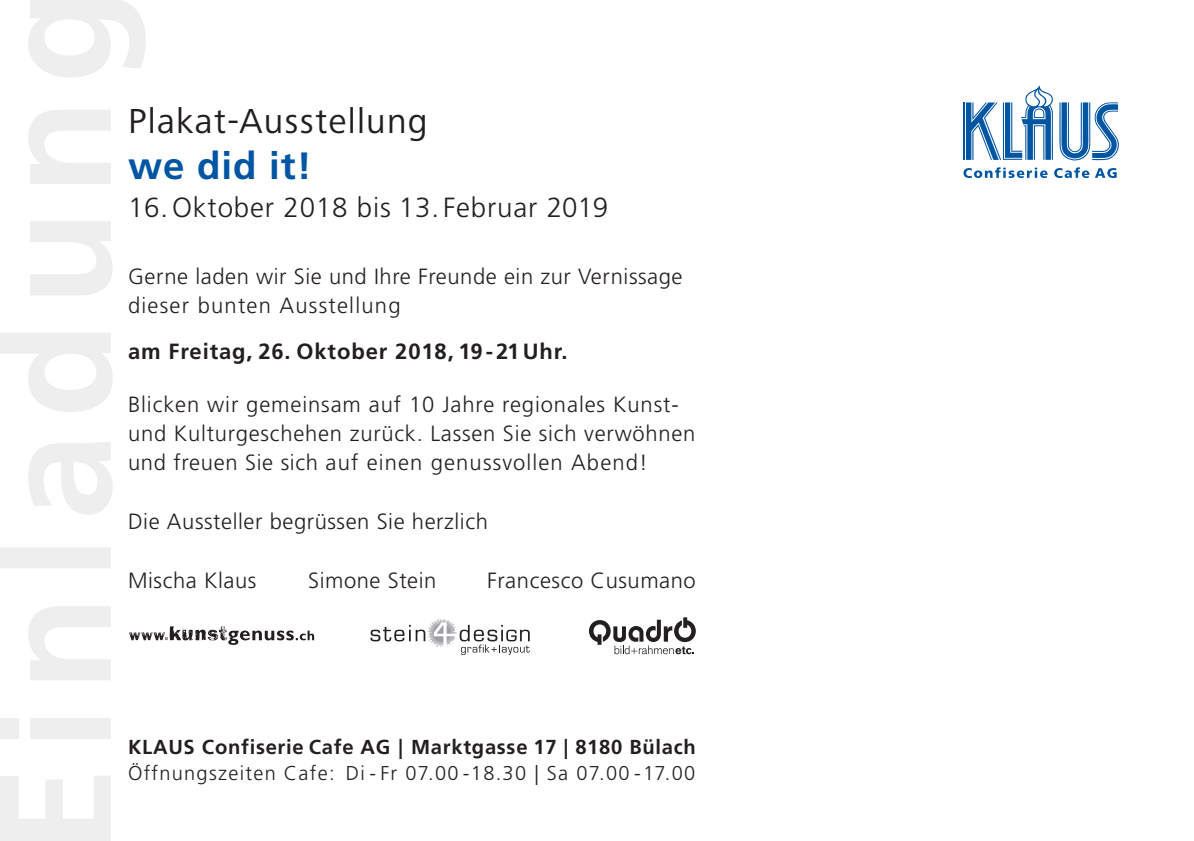
<style>
.page{position:relative;width:1194px;height:841px;background:#fff}
.page>*{position:absolute;margin:0;border:0;box-sizing:border-box;transform-origin:0 0}
.t1{font:700 38px "Frutiger LT Std";letter-spacing:.025em;color:#0156a3}
.t2{font:36px "Frutiger Next Pro";letter-spacing:.035em;color:#231f20}
.t3{font:300 27.8px "Frutiger LT Std";letter-spacing:.03em;color:#231f20}
.t4{font:300 22px/29px "Frutiger LT Std";letter-spacing:.035em;color:#231f20}
.t5{font:700 22px "Frutiger LT Std";letter-spacing:.04em;color:#231f20}
.t6{font:700 20.2px "Frutiger LT Std";letter-spacing:.035em;color:#231f20}
.t7{font:300 20px "Frutiger LT Std";letter-spacing:.065em;color:#231f20}
</style>
<div class="page">
<svg style="left:146px;top:626px;width:168px;height:19px"></svg>
<svg style="left:370px;top:619px;width:159px;height:36px"></svg>
<svg style="left:0;top:0;width:146px;height:841px"></svg>
<svg style="left:1059px;top:102px;width:59px;height:59px"></svg>
<svg style="left:966px;top:85px;width:86px;height:75px"></svg>
<hr style="left:963px;top:102px;width:1px;height:58px;background:#0156a3">
<svg style="left:963px;top:167px;width:84px;height:11px"></svg>
<svg style="left:1054px;top:167px;width:34px;height:11px"></svg>
<svg style="left:1095px;top:168px;width:21px;height:10px"></svg>
<svg style="left:589px;top:617px;width:106px;height:37px"></svg>
<hr style="left:31px;top:0;width:86px;height:4px;background:#eeeeef">
<h2 class="t2" style="left:128px;top:109px;width:301px">Plakat-Ausstellung</h2>
<h1 class="t1" style="left:128px;top:151px;width:185px">we did it!</h1>
<p class="t3" style="left:128px;top:196px;width:481px">16.Oktober 2018 bis 13.Februar 2019</p>
<p class="t4" style="left:128px;top:263px;width:556px">Gerne laden wir Sie und Ihre Freunde ein zur Vernissage dieser bunten Ausstellung</p>
<p class="t5" style="left:128px;top:343px;width:441px">am Freitag, 26. Oktober 2018, 19-21 Uhr.</p>
<p class="t4" style="left:128px;top:392px;width:569px">Blicken wir gemeinsam auf 10 Jahre regionales Kunst&shy;und Kulturgeschehen zurück. Lassen Sie sich verwöhnen und freuen Sie sich auf einen genussvollen Abend!</p>
<p class="t4" style="left:128px;top:508px;width:361px">Die Aussteller begrüssen Sie herzlich</p>
<p class="t4" style="left:128px;top:567px;width:130px">Mischa Klaus</p>
<p class="t4" style="left:308px;top:567px;width:130px">Simone Stein</p>
<p class="t4" style="left:487px;top:567px;width:210px">Francesco Cusumano</p>
<p class="t6" style="left:128px;top:738px;width:569px">KLAUS Confiserie Cafe AG | Marktgasse 17 | 8180 Bülach</p>
<p class="t7" style="left:128px;top:765px;width:568px">Öffnungszeiten Cafe: Di - Fr 07.00 -18.30 | Sa 07.00 -17.00</p>
</div>
